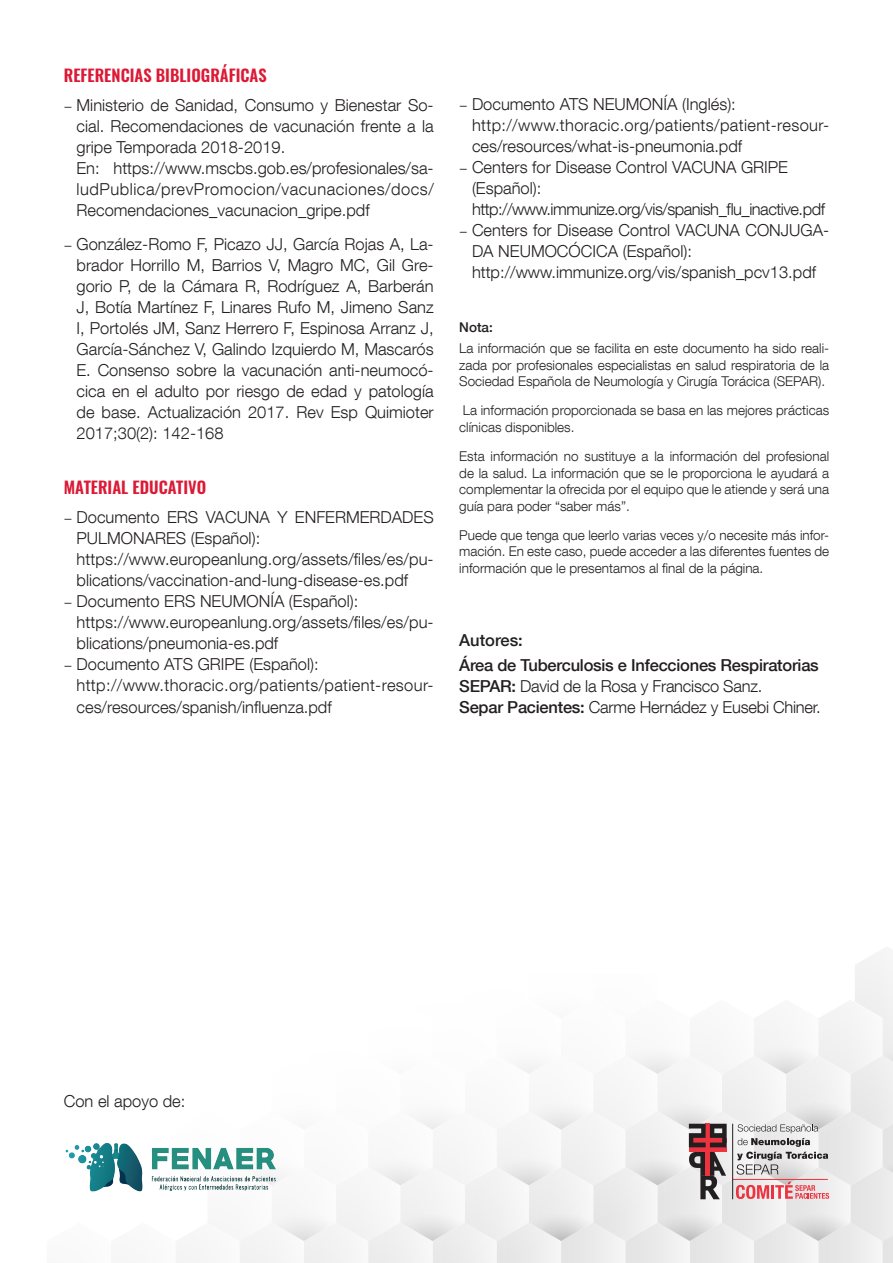
<style>
.page{position:relative;width:893px;height:1263px;background:#fff}
.page>*{position:absolute;margin:0;border:0;box-sizing:border-box;transform-origin:0 0}
.guiones{font:300 16.5px/21px "Helvetica Neue LT Com";color:#231f20;text-align:justify}
.PARRAFO_NORMAL{font:300 16.5px/21px "Helvetica Neue LT Com";color:#231f20}
.PARRAFO_NORMAL-2{font:300 16.5px/21px "Helvetica Neue LT Com";letter-spacing:.02em;color:#231f20}
.PARRAFO_NORMAL-3{font:500 16.5px/21px "Helvetica Neue LT Com";letter-spacing:-.015em;color:#231f20}
.PARRAFO_NORMAL-4{font:300 16.5px "Helvetica Neue LT Com";letter-spacing:-.03em;color:#231f20}
.SUBTITULO{font:600 16.5px "Oswald";color:#dc1a36}
.PARRAFO_NORMAL-5{font:300 13.5px/16.5px "Helvetica Neue LT Com";color:#231f20;text-align:justify}
.PARRAFO_NORMAL-6{font:500 13.5px "Helvetica Neue LT Com";color:#231f20}
.s1{font-family:"Minion Pro";font-weight:400}
.s2{font-weight:300}
.s3{font-weight:500}
</style>
<div class="page">
<svg style="left:561px;top:1241px;width:1px;height:22px"></svg>
<svg style="left:304px;top:1241px;width:1px;height:22px"></svg>
<div style="left:850px;top:1173px;width:43px;height:68px;background:#e9e9e9"></div>
<img style="left:722px;top:1185px;width:59px;height:56px">
<div style="left:593px;top:1185px;width:59px;height:56px;background:#ebebeb"></div>
<div style="left:465px;top:1185px;width:64px;height:56px;background:#f0f0f0"></div>
<div style="left:336px;top:1188px;width:39px;height:53px;background:#f4f4f4"></div>
<img style="left:828px;top:1130px;width:54px;height:55px">
<img style="left:727px;top:1130px;width:27px;height:55px">
<div style="left:850px;top:1061px;width:43px;height:69px;background:#ebebeb"></div>
<div style="left:819px;top:1014px;width:63px;height:60px;background:#f2f2f2"></div>
<img style="left:819px;top:1007px;width:31px;height:11px">
<svg style="left:882px;top:1235px;width:11px;height:28px"></svg>
<svg style="left:818px;top:1241px;width:1px;height:22px"></svg>
<img style="left:754px;top:1222px;width:32px;height:19px">
<img style="left:625px;top:1241px;width:59px;height:22px">
<svg style="left:690px;top:1241px;width:1px;height:22px"></svg>
<img style="left:625px;top:1222px;width:32px;height:19px">
<img style="left:497px;top:1222px;width:32px;height:19px">
<img style="left:368px;top:1222px;width:32px;height:19px">
<img style="left:786px;top:1185px;width:64px;height:56px">
<img style="left:818px;top:1167px;width:32px;height:18px">
<img style="left:657px;top:1185px;width:65px;height:56px">
<img style="left:529px;top:1185px;width:64px;height:56px">
<img style="left:400px;top:1185px;width:65px;height:56px">
<img style="left:272px;top:1214px;width:64px;height:27px">
<img style="left:882px;top:1130px;width:11px;height:43px">
<svg style="left:882px;top:1124px;width:11px;height:6px"></svg>
<img style="left:754px;top:1174px;width:64px;height:11px">
<img style="left:625px;top:1130px;width:64px;height:55px">
<img style="left:497px;top:1130px;width:64px;height:55px">
<img style="left:498px;top:1127px;width:63px;height:3px">
<img style="left:372px;top:1163px;width:60px;height:22px">
<img style="left:786px;top:1074px;width:64px;height:55px">
<img style="left:818px;top:1055px;width:32px;height:19px">
<img style="left:657px;top:1055px;width:65px;height:74px">
<img style="left:529px;top:1105px;width:64px;height:24px">
<img style="left:754px;top:1027px;width:64px;height:47px">
<img style="left:632px;top:1053px;width:58px;height:21px">
<div style="left:855px;top:953px;width:38px;height:67px;background:#f2f2f2"></div>
<img style="left:65px;top:1142px;width:213px;height:50px">
<svg style="left:736px;top:1185px;width:33px;height:14px"></svg>
<hr style="left:771px;top:1185px;width:3px;height:14px;background:#ee3340">
<svg style="left:775px;top:1182px;width:54px;height:17px"></svg>
<hr style="left:733px;top:1179px;width:95px;height:1px;background:#ee3340">
<svg style="left:689px;top:1124px;width:38px;height:75px"></svg>
<svg style="left:737px;top:1124px;width:91px;height:50px"></svg>
<hr style="left:732px;top:1124px;width:1px;height:75px;background:#231f20">
<p class="SUBTITULO" style="left:64px;top:64px;width:204px">REFERENCIAS BIBLIOGRÁFICAS</p>
<p class="guiones" style="left:77px;top:95px;width:359px;text-indent:-13px"><span class="s1">–</span> Ministerio de Sanidad, Consumo y Bienestar So&shy;cial. Recomendaciones de vacunación frente a la gripe Temporada 2018-2019.</p>
<p class="PARRAFO_NORMAL" style="left:77px;top:158px;width:359px;text-align:justify">En: https://www.mscbs.gob.es/profesionales/sa&shy;ludPublica/prevPromocion/vacunaciones/docs/ Recomendaciones_vacunacion_gripe.pdf</p>
<p class="guiones" style="left:77px;top:233px;width:359px;text-indent:-13px"><span class="s1">–</span> González-Romo F, Picazo JJ, García Rojas A, La&shy;brador Horrillo M, Barrios V, Magro MC, Gil Gre&shy;gorio P, de la Cámara R, Rodríguez A, Barberán J, Botía Martínez F, Linares Rufo M, Jimeno Sanz I, Portolés JM, Sanz Herrero F, Espinosa Arranz J, García-Sánchez V, Galindo Izquierdo M, Mascarós E. Consenso sobre la vacunación anti-neumocó&shy;cica en el adulto por riesgo de edad y patología de base. Actualización 2017. Rev Esp Quimioter 2017;30(2): 142-168</p>
<p class="SUBTITULO" style="left:64px;top:476px;width:144px">MATERIAL EDUCATIVO</p>
<p class="guiones" style="left:77px;top:507px;width:359px;text-indent:-13px"><span class="s1">–</span> Documento ERS VACUNA Y ENFERMERDADES<br>PULMONARES (Español):</p>
<p class="PARRAFO_NORMAL" style="left:77px;top:549px;width:359px">https://www.europeanlung.org/assets/files/es/pu&shy;blications/vaccination-and-lung-disease-es.pdf</p>
<p class="guiones" style="left:64px;top:591px;width:296px"><span class="s1">–</span> Documento ERS NEUMONÍA (Español):</p>
<p class="PARRAFO_NORMAL" style="left:77px;top:612px;width:359px">https://www.europeanlung.org/assets/files/es/pu&shy;blications/pneumonia-es.pdf</p>
<p class="guiones" style="left:64px;top:654px;width:256px"><span class="s1">–</span> Documento ATS GRIPE (Español):</p>
<p class="PARRAFO_NORMAL-2" style="left:77px;top:675px;width:359px">http://www.thoracic.org/patients/patient-resour&shy;ces/resources/spanish/influenza.pdf</p>
<p class="guiones" style="left:459px;top:93px;width:278px"><span class="s1">–</span> Documento ATS NEUMONÍA (Inglés):</p>
<p class="PARRAFO_NORMAL-2" style="left:472px;top:114px;width:359px">http://www.thoracic.org/patients/patient-resour&shy;ces/resources/what-is-pneumonia.pdf</p>
<p class="guiones" style="left:459px;top:156px;width:330px"><span class="s1">–</span> Centers for Disease Control VACUNA GRIPE</p>
<p class="PARRAFO_NORMAL" style="left:472px;top:177px;width:71px">(Español):</p>
<p class="PARRAFO_NORMAL-4" style="left:472px;top:199px;width:354px">http://www.immunize.org/vis/spanish_flu_inactive.pdf</p>
<p class="guiones" style="left:472px;top:219px;width:359px;text-indent:-13px"><span class="s1">–</span> Centers for Disease Control VACUNA CONJUGA-<br>DA NEUMOCÓCICA (Español):</p>
<p class="PARRAFO_NORMAL" style="left:472px;top:261px;width:346px">http://www.immunize.org/vis/spanish_pcv13.pdf</p>
<p class="PARRAFO_NORMAL-6" style="left:459px;top:319px;width:35px">Nota:</p>
<p class="PARRAFO_NORMAL-5" style="left:459px;top:340px;width:371px">La información que se facilita en este documento ha sido reali&shy;zada por profesionales especialistas en salud respiratoria de la Sociedad Española de Neumología y Cirugía Torácica (SEPAR).</p>
<p class="PARRAFO_NORMAL-5" style="left:459px;top:402px;width:371px">La información proporcionada se basa en las mejores prácticas clínicas disponibles.</p>
<p class="PARRAFO_NORMAL-5" style="left:459px;top:448px;width:371px">Esta información no sustituye a la información del profesional de la salud. La información que se le proporciona le ayudará a complementar la ofrecida por el equipo que le atiende y será una guía para poder “saber más”.</p>
<p class="PARRAFO_NORMAL-5" style="left:459px;top:527px;width:371px">Puede que tenga que leerlo varias veces y/o necesite más infor&shy;mación. En este caso, puede acceder a las diferentes fuentes de información que le presentamos al final de la página.</p>
<p class="PARRAFO_NORMAL-3" style="left:459px;top:630px;width:65px">Autores:</p>
<p class="PARRAFO_NORMAL-3" style="left:459px;top:655px;width:361px">Área de Tuberculosis e Infecciones Respiratorias<br>SEPAR: <span class="s2">David de la Rosa y Francisco Sanz.</span></p>
<p class="PARRAFO_NORMAL" style="left:459px;top:697px;width:363px"><span class="s3">Separ Pacientes:</span> Carme Hernádez y Eusebi Chiner.</p>
<p class="PARRAFO_NORMAL" style="left:64px;top:1090px;width:123px">Con el apoyo de:</p>
</div>
